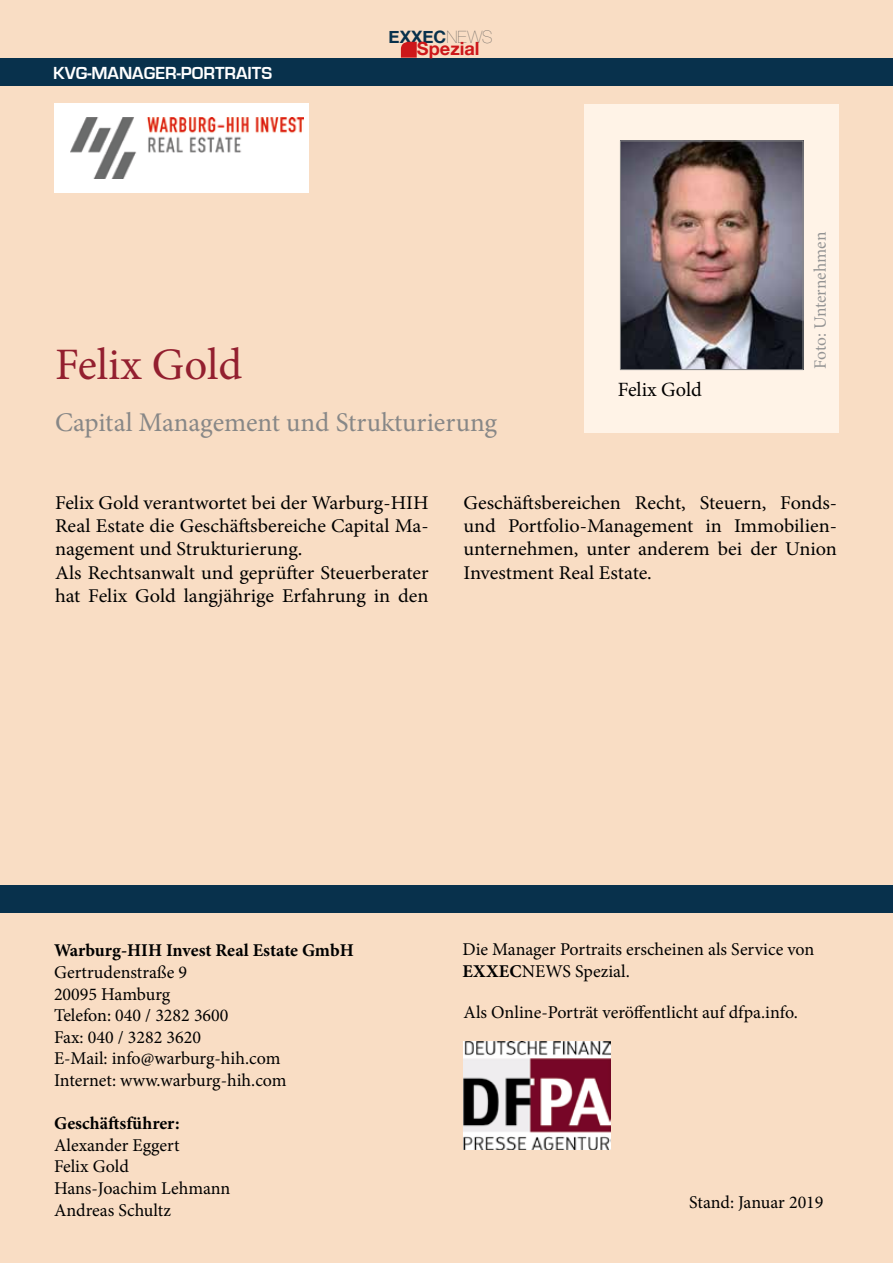
<style>
.page{position:relative;width:893px;height:1263px;background:#f9ddc4}
.page>*{position:absolute;margin:0;border:0;box-sizing:border-box;transform-origin:0 0}
.t1{font:45px "Minion Pro";color:#931f2f}
.t2{font:27px "Minion Pro";color:#878787}
.t3{font:20.25px "Minion Pro";color:#000}
.t4{font:19.5px/23.4px "Minion Pro";color:#000;scale:1.04 1}
.t5{font:700 18.15px "Helvetica Neue";color:#cd171a}
.t6{font:18px/21.6px "Minion Pro";color:#000}
.t7{font:700 18px "Minion Pro";color:#000}
.t8{font:700 18px "Eurostile";color:#fff}
.t9{font:17.4px "Minion Pro";letter-spacing:-.005em;color:#949494}
.t10{font:700 17.1px "Helvetica Neue";color:#08314c}
.s1{font-weight:200;color:#575756}
.s2{font-weight:700}
</style>
<div class="page">
<div style="left:0;top:58px;width:893px;height:28px;background:#08314c"></div>
<svg style="left:401px;top:42px;width:16px;height:16px"></svg>
<div style="left:0;top:885px;width:893px;height:28px;background:#08314c"></div>
<div style="left:584px;top:104px;width:255px;height:329px;background:#fff3e7"></div>
<img style="left:622px;top:143px;width:179px;height:225px">
<div style="left:620px;top:141px;width:183px;height:229px;border:1px solid #878787"></div>
<img style="left:463px;top:1041px;width:147px;height:109px">
<div style="left:54px;top:103px;width:255px;height:89px;background:#fff"></div>
<img style="left:70px;top:118px;width:233px;height:61px">
<p class="t8" style="left:53px;top:63px;width:221px">KVG-MANAGER-PORTRAITS</p>
<p class="t10" style="left:389px;top:24px;width:106px">EXXEC<span class="s1">NEWS</span></p>
<p class="t5" style="left:417px;top:34px;width:64px">Spezial</p>
<h1 class="t1" style="left:55px;top:334px;width:189px">Felix Gold</h1>
<h2 class="t2" style="left:55px;top:404px;width:444px">Capital Management und Strukturierung</h2>
<p class="t3" style="left:618px;top:376px;width:86px">Felix Gold</p>
<p class="t9" style="left:809px;top:369px;width:138px;rotate:-90deg">Foto: Unternehmen</p>
<p class="t4" style="left:55px;top:491px;width:361px">Felix Gold verantwortet bei der Warburg-HIH Real Estate die Geschäftsbereiche Capital Ma&shy;nagement und Strukturierung.<br>Als Rechtsanwalt und geprüfter Steuerberater hat Felix Gold langjährige Erfahrung in den</p>
<p class="t4" style="left:463px;top:491px;width:361px;text-align:justify">Geschäftsbereichen Recht, Steuern, Fonds&shy;und Portfolio-Management in Immobilien&shy;unternehmen, unter anderem bei der Union Investment Real Estate.</p>
<p class="t7" style="left:54px;top:938px;width:301px">Warburg-HIH Invest Real Estate GmbH</p>
<p class="t6" style="left:54px;top:961px;width:234px">Gertrudenstraße 9<br>20095 Hamburg<br>Telefon: 040 / 3282 3600<br>Fax: 040 / 3282 3620<br>E-Mail: info@warburg-hih.com<br>Internet: www.warburg-hih.com</p>
<p class="t7" style="left:54px;top:1111px;width:127px">Geschäftsführer:</p>
<p class="t6" style="left:54px;top:1134px;width:178px">Alexander Eggert<br>Felix Gold<br>Hans-Joachim Lehmann<br>Andreas Schultz</p>
<p class="t6" style="left:462px;top:938px;width:353px">Die Manager Portraits erscheinen als Service von<br><span class="s2">EXXEC</span>NEWS Spezial.</p>
<p class="t6" style="left:463px;top:1001px;width:336px">Als Online-Porträt veröffentlicht auf dfpa.info.</p>
<p class="t6" style="left:689px;top:1191px;width:136px">Stand: Januar 2019</p>
</div>
